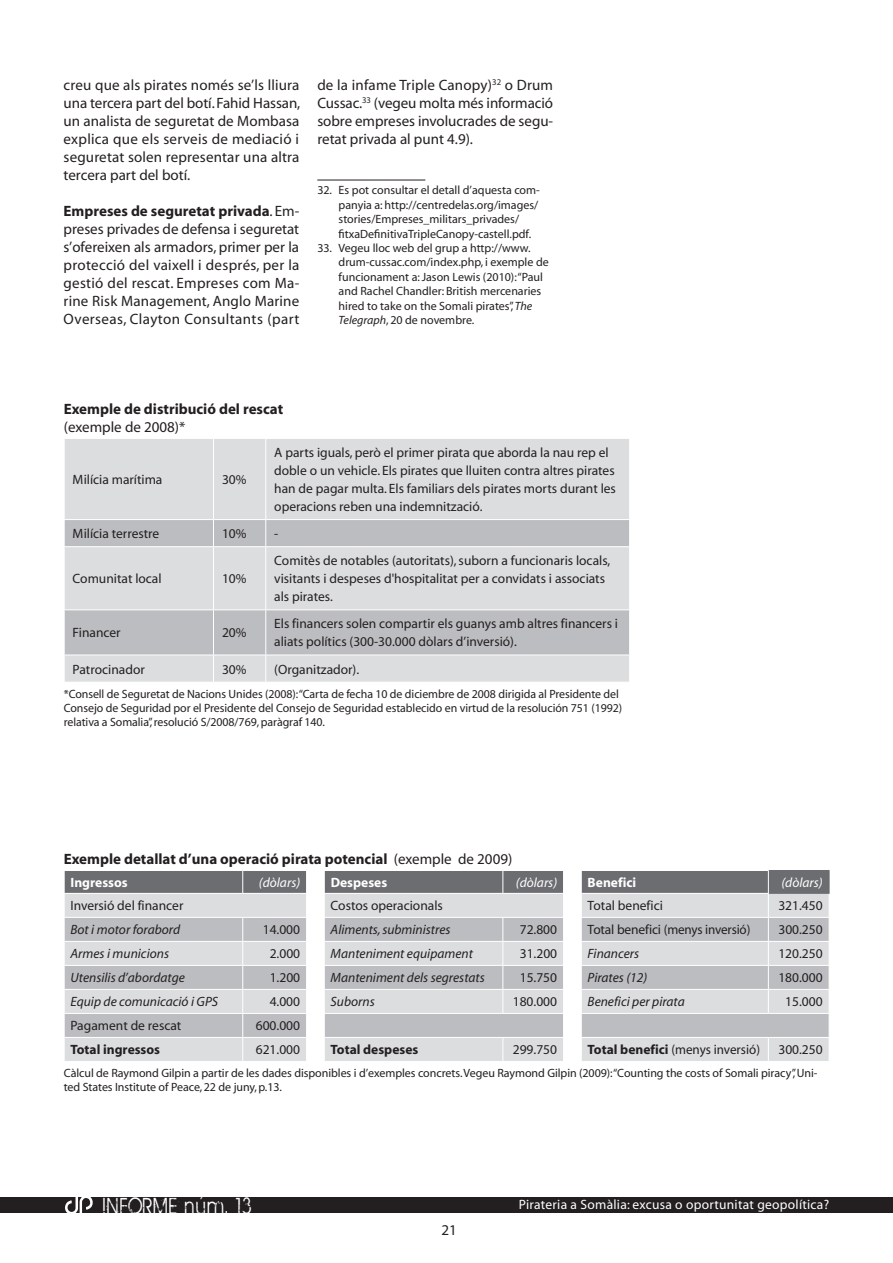
<style>
.page{position:relative;width:893px;height:1263px;background:#fff}
.page>*{position:absolute;margin:0;border:0;box-sizing:border-box;transform-origin:0 0}
.t1{font:25.2px "BIRTHOFAHERO";letter-spacing:.1em;color:#fff;scale:.83 1}
.t2{font:15px/18px "Myriad";letter-spacing:.01em;color:#231f20;text-align:justify}
.t3{font:700 15px "Myriad";color:#231f20}
.t4{font:13.5px/18px "Myriad";color:#231f20}
.t5{font:italic 13.5px "Myriad";color:#231f20}
.t6{font:13.5px "Myriad";letter-spacing:.02em;color:#fff}
.t7{font:700 13.5px "Myriad";color:#231f20}
.t8{font:700 13.5px "Myriad";color:#fff}
.t9{font:italic 13.5px "Myriad";color:#fff}
.t10{font:12px/14.4px "Myriad";letter-spacing:-.005em;color:#231f20}
.s1{font-weight:700}
.s2{font-style:italic}
.s3{font-weight:400}
</style>
<div class="page">
<div style="left:0;top:1197px;width:893px;height:16px;background:#231f20"></div>
<svg style="left:65px;top:1197px;width:28px;height:16px"></svg>
<hr style="left:317px;top:180px;width:108px;height:1px;background:#231f20">
<div style="left:65px;top:439px;width:564px;height:243px;background:#dcdddf"></div>
<svg style="left:65px;top:520px;width:564px;height:135px;background:#cbccce"></svg>
<hr style="left:213px;top:439px;width:1px;height:80px;background:#fff">
<hr style="left:265px;top:439px;width:1px;height:80px;background:#fff">
<hr style="left:64px;top:519px;width:149px;height:1px;background:#fff">
<svg style="left:64px;top:520px;width:1px;height:26px"></svg>
<hr style="left:213px;top:519px;width:53px;height:1px;background:#fff">
<svg style="left:213px;top:520px;width:1px;height:26px"></svg>
<hr style="left:266px;top:519px;width:364px;height:1px;background:#fff">
<svg style="left:265px;top:520px;width:1px;height:26px"></svg>
<hr style="left:64px;top:546px;width:149px;height:1px;background:#fff">
<hr style="left:213px;top:546px;width:53px;height:1px;background:#fff">
<hr style="left:213px;top:547px;width:1px;height:62px;background:#fff">
<hr style="left:266px;top:546px;width:364px;height:1px;background:#fff">
<hr style="left:265px;top:547px;width:1px;height:62px;background:#fff">
<hr style="left:64px;top:609px;width:149px;height:1px;background:#fff">
<hr style="left:213px;top:609px;width:53px;height:1px;background:#fff">
<hr style="left:213px;top:610px;width:1px;height:45px;background:#fff">
<hr style="left:266px;top:609px;width:364px;height:1px;background:#fff">
<hr style="left:265px;top:610px;width:1px;height:45px;background:#fff">
<hr style="left:64px;top:655px;width:149px;height:1px;background:#fff">
<svg style="left:64px;top:656px;width:1px;height:25px"></svg>
<hr style="left:213px;top:655px;width:53px;height:1px;background:#fff">
<svg style="left:213px;top:656px;width:1px;height:26px"></svg>
<hr style="left:266px;top:655px;width:364px;height:1px;background:#fff">
<svg style="left:265px;top:655px;width:1px;height:27px"></svg>
<div style="left:768px;top:870px;width:61px;height:23px;background:#6c6d70"></div>
<div style="left:769px;top:894px;width:60px;height:167px;background:#dcdddf"></div>
<svg style="left:769px;top:918px;width:60px;height:119px;background:#c9cacc"></svg>
<hr style="left:768px;top:917px;width:61px;height:1px;background:#fff">
<hr style="left:768px;top:941px;width:61px;height:1px;background:#fff">
<hr style="left:768px;top:965px;width:61px;height:1px;background:#fff">
<hr style="left:768px;top:989px;width:61px;height:1px;background:#fff">
<hr style="left:768px;top:1013px;width:61px;height:1px;background:#fff">
<hr style="left:768px;top:1037px;width:61px;height:1px;background:#fff">
<svg style="left:829px;top:871px;width:1px;height:23px"></svg>
<hr style="left:769px;top:893px;width:60px;height:1px;background:#6c6d70">
<svg style="left:64px;top:870px;width:705px;height:191px;background:#c8c9cb"></svg>
<hr style="left:64px;top:893px;width:179px;height:1px;background:#fff">
<hr style="left:243px;top:893px;width:64px;height:1px;background:#fff">
<hr style="left:324px;top:893px;width:179px;height:1px;background:#fff">
<hr style="left:503px;top:893px;width:61px;height:1px;background:#fff">
<hr style="left:581px;top:893px;width:188px;height:1px;background:#fff">
<p class="t2" style="left:64px;top:77px;width:238px">creu que als pirates només se’ls lliura una tercera part del botí. Fahid Hassan, un analista de seguretat de Mombasa explica que els serveis de mediació i seguretat solen representar una altra tercera part del botí.</p>
<p class="t2" style="left:64px;top:203px;width:237px"><span class="s1">Empreses de seguretat privada</span>. Em&shy;preses privades de defensa i seguretat s’ofereixen als armadors, primer per la protecció del vaixell i després, per la gestió del rescat. Empreses com Ma&shy;rine Risk Management, Anglo Marine Overseas, Clayton Consultants (part</p>
<p class="t2" style="left:317px;top:77px;width:237px">de la infame Triple Canopy)<sup>32</sup> o Drum Cussac.<sup>33</sup> (vegeu molta més informació sobre empreses involucrades de segu&shy;retat privada al punt 4.9).</p>
<p class="t10" style="left:339px;top:184px;width:203px;text-indent:-21px">32.Es pot consultar el detall d’aquesta com&shy;panyia a: http://centredelas.org/images/ stories/Empreses_militars_privades/ fitxaDefinitivaTripleCanopy-castell.pdf.</p>
<p class="t10" style="left:339px;top:241px;width:212px;text-indent:-21px">33. Vegeu lloc web del grup a http://www. drum-cussac.com/index.php, i exemple de funcionament a: Jason Lewis (2010): “Paul and Rachel Chandler: British mercenaries hired to take on the Somali pirates”, <span class="s2">The Telegraph</span>, 20 de novembre.</p>
<p class="t3" style="left:64px;top:401px;width:221px">Exemple de distribució del rescat</p>
<p class="t2" style="left:64px;top:419px;width:123px">(exemple de 2008)*</p>
<p class="t4" style="left:73px;top:471px;width:91px">Milícia marítima</p>
<p class="t4" style="left:222px;top:471px;width:26px">30%</p>
<p class="t4" style="left:274px;top:444px;width:343px">A parts iguals, però el primer pirata que aborda la nau rep el doble o un vehicle. Els pirates que lluiten contra altres pirates han de pagar multa. Els familiars dels pirates morts durant les operacions reben una indemnització.</p>
<p class="t4" style="left:73px;top:525px;width:88px">Milícia terrestre</p>
<p class="t4" style="left:222px;top:525px;width:26px">10%</p>
<p class="t4" style="left:274px;top:525px;width:6px">-</p>
<p class="t4" style="left:73px;top:570px;width:90px">Comunitat local</p>
<p class="t4" style="left:222px;top:570px;width:26px">10%</p>
<p class="t4" style="left:274px;top:552px;width:338px">Comitès de notables (autoritats), suborn a funcionaris locals, visitants i despeses d'hospitalitat per a convidats i associats als pirates.</p>
<p class="t4" style="left:73px;top:624px;width:50px">Financer</p>
<p class="t4" style="left:222px;top:624px;width:26px">20%</p>
<p class="t4" style="left:274px;top:615px;width:345px">Els financers solen compartir els guanys amb altres financers i aliats polítics (300-30.000 dòlars d’inversió).</p>
<p class="t4" style="left:73px;top:661px;width:74px">Patrocinador</p>
<p class="t4" style="left:222px;top:661px;width:26px">30%</p>
<p class="t4" style="left:274px;top:661px;width:86px">(Organitzador).</p>
<p class="t10" style="left:64px;top:687px;width:560px">*Consell de Seguretat de Nacions Unides (2008):“Carta de fecha 10 de diciembre de 2008 dirigida al Presidente del<br>Consejo de Seguridad por el Presidente del Consejo de Seguridad establecido en virtud de la resolución 751 (1992) relativa a Somalia”, resolució S/2008/769, paràgraf 140.</p>
<p class="t3" style="left:64px;top:851px;width:450px">Exemple detallat d’una operació pirata potencial <span class="s3">(exemple de 2009)</span></p>
<p class="t8" style="left:71px;top:875px;width:59px">Ingressos</p>
<p class="t9" style="left:259px;top:876px;width:43px">(dòlars)</p>
<p class="t8" style="left:331px;top:875px;width:58px">Despeses</p>
<p class="t9" style="left:516px;top:876px;width:43px">(dòlars)</p>
<p class="t8" style="left:588px;top:875px;width:50px">Benefici</p>
<p class="t9" style="left:781px;top:876px;width:43px">(dòlars)</p>
<p class="t4" style="left:71px;top:897px;width:114px">Inversió del financer</p>
<p class="t4" style="left:331px;top:897px;width:114px">Costos operacionals</p>
<p class="t4" style="left:588px;top:897px;width:77px">Total benefici</p>
<p class="t4" style="left:778px;top:897px;width:46px">321.450</p>
<p class="t5" style="left:71px;top:923px;width:111px">Bot i motor forabord</p>
<p class="t4" style="left:263px;top:921px;width:39px">14.000</p>
<p class="t5" style="left:331px;top:923px;width:121px">Aliments, subministres</p>
<p class="t4" style="left:520px;top:921px;width:39px">72.800</p>
<p class="t4" style="left:588px;top:921px;width:164px">Total benefici (menys inversió)</p>
<p class="t4" style="left:778px;top:921px;width:46px">300.250</p>
<p class="t5" style="left:71px;top:947px;width:100px">Armes i municions</p>
<p class="t4" style="left:270px;top:945px;width:32px">2.000</p>
<p class="t5" style="left:331px;top:947px;width:144px">Manteniment equipament</p>
<p class="t4" style="left:520px;top:945px;width:39px">31.200</p>
<p class="t5" style="left:588px;top:947px;width:53px">Financers</p>
<p class="t4" style="left:778px;top:945px;width:46px">120.250</p>
<p class="t5" style="left:71px;top:971px;width:116px">Utensilis d’abordatge</p>
<p class="t4" style="left:270px;top:969px;width:32px">1.200</p>
<p class="t5" style="left:331px;top:971px;width:156px">Manteniment dels segrestats</p>
<p class="t4" style="left:520px;top:969px;width:39px">15.750</p>
<p class="t5" style="left:588px;top:971px;width:61px">Pirates (12)</p>
<p class="t4" style="left:778px;top:969px;width:46px">180.000</p>
<p class="t5" style="left:71px;top:995px;width:149px">Equip de comunicació i GPS</p>
<p class="t4" style="left:270px;top:993px;width:32px">4.000</p>
<p class="t5" style="left:331px;top:995px;width:46px">Suborns</p>
<p class="t4" style="left:513px;top:993px;width:46px">180.000</p>
<p class="t5" style="left:588px;top:995px;width:99px">Benefici per pirata</p>
<p class="t4" style="left:785px;top:993px;width:39px">15.000</p>
<p class="t4" style="left:70px;top:1017px;width:112px">Pagament de rescat</p>
<p class="t4" style="left:256px;top:1017px;width:46px">600.000</p>
<p class="t7" style="left:70px;top:1042px;width:91px">Total ingressos</p>
<p class="t4" style="left:256px;top:1041px;width:46px">621.000</p>
<p class="t7" style="left:331px;top:1042px;width:89px">Total despeses</p>
<p class="t4" style="left:513px;top:1041px;width:46px">299.750</p>
<p class="t4" style="left:588px;top:1041px;width:174px"><span class="s1">Total benefici</span> (menys inversió)</p>
<p class="t4" style="left:778px;top:1041px;width:46px">300.250</p>
<p class="t10" style="left:64px;top:1066px;width:755px">Càlcul de Raymond Gilpin a partir de les dades disponibles i d’exemples concrets. Vegeu Raymond Gilpin (2009):“Counting the costs of Somali piracy”, Uni&shy;ted States Institute of Peace, 22 de juny, p.13.</p>
<h1 class="t1" style="left:103px;top:1192px;width:180px">INFORME núm. 13</h1>
<p class="t6" style="left:519px;top:1198px;width:312px">Pirateria a Somàlia: excusa o oportunitat geopolítica?</p>
<p class="t2" style="left:441px;top:1222px;width:17px">21</p>
</div>
